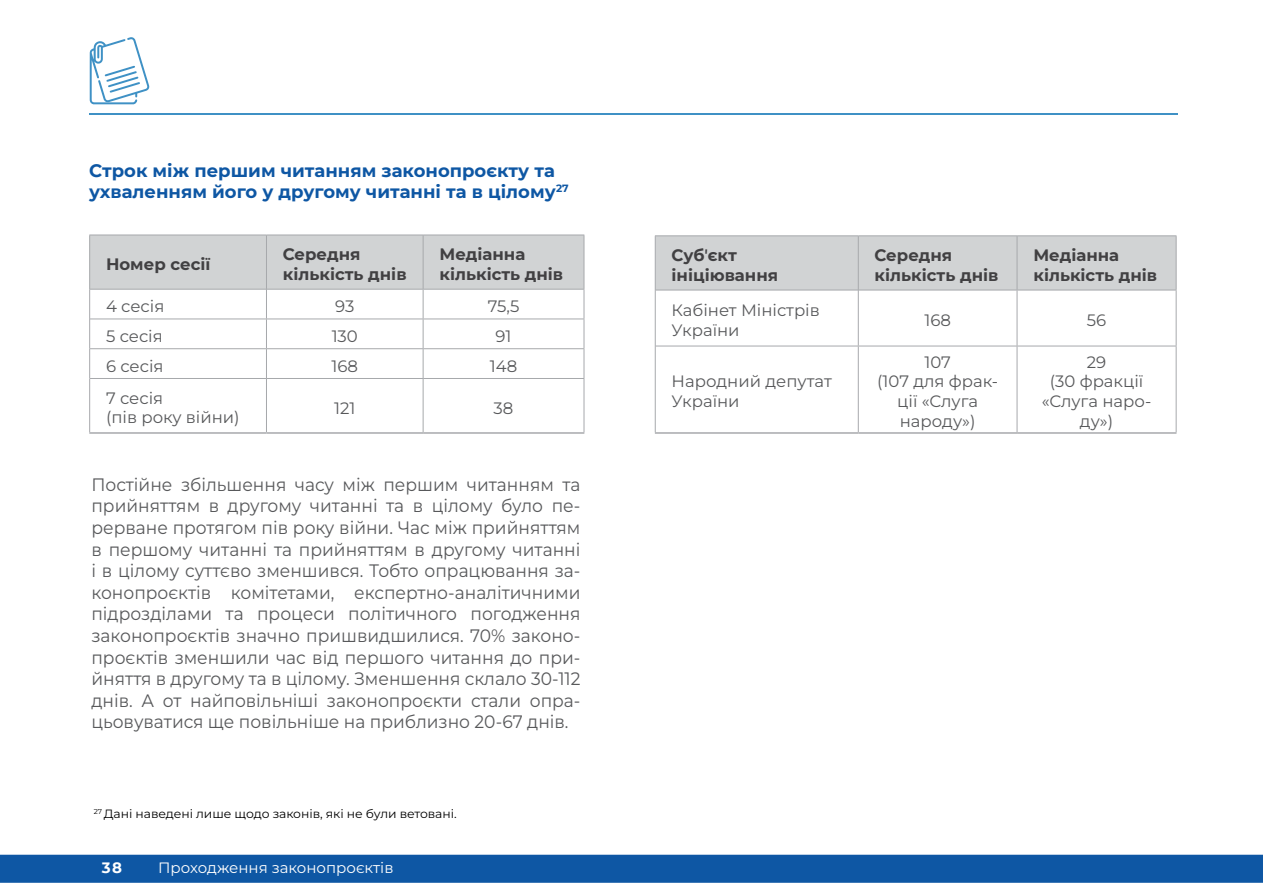
<style>
.page{position:relative;width:1263px;height:893px;background:#fff}
.page>*{position:absolute;margin:0;border:0;box-sizing:border-box;transform-origin:0 0}
.t1{font:100 18px/21.6px "Montserrat";color:#58595b;text-align:justify;scale:.95 1}
.t2{font:700 18px/21.6px "Montserrat";color:#0e57a4}
.t3{font:100 16.5px/19.8px "Montserrat";color:#58595b}
.t4{font:700 16.5px/19.8px "Montserrat";color:#414042}
.t5{font:100 15px "Montserrat";color:#fff}
.t6{font:700 15px "Montserrat";color:#fff}
.t7{font:100 12px "Montserrat";letter-spacing:-.005em;color:#000}
</style>
<div class="page">
<div style="left:0;top:855px;width:1263px;height:28px;background:#0e57a4"></div>
<div style="left:656px;top:236px;width:520px;height:54px;background:#d1d3d4"></div>
<hr style="left:655px;top:235px;width:203px;height:1px;background:#a7a9ac">
<hr style="left:655px;top:236px;width:1px;height:54px;background:#a7a9ac">
<hr style="left:858px;top:235px;width:159px;height:1px;background:#a7a9ac">
<hr style="left:858px;top:236px;width:1px;height:54px;background:#a7a9ac">
<hr style="left:1017px;top:235px;width:159px;height:1px;background:#a7a9ac">
<hr style="left:1017px;top:236px;width:1px;height:54px;background:#a7a9ac">
<hr style="left:1176px;top:236px;width:1px;height:54px;background:#a7a9ac">
<hr style="left:655px;top:290px;width:1px;height:56px;background:#a7a9ac">
<hr style="left:858px;top:290px;width:159px;height:1px;background:#a7a9ac">
<hr style="left:1017px;top:290px;width:159px;height:1px;background:#a7a9ac">
<hr style="left:1017px;top:290px;width:1px;height:56px;background:#a7a9ac">
<hr style="left:1176px;top:290px;width:1px;height:56px;background:#a7a9ac">
<hr style="left:655px;top:346px;width:1px;height:86px;background:#a7a9ac">
<hr style="left:859px;top:346px;width:158px;height:1px;background:#a7a9ac">
<hr style="left:1017px;top:346px;width:159px;height:1px;background:#a7a9ac">
<hr style="left:1017px;top:346px;width:1px;height:86px;background:#a7a9ac">
<hr style="left:1176px;top:346px;width:1px;height:86px;background:#a7a9ac">
<hr style="left:656px;top:290px;width:203px;height:1px;background:#a7a9ac">
<hr style="left:858px;top:290px;width:1px;height:56px;background:#a7a9ac">
<hr style="left:656px;top:346px;width:203px;height:1px;background:#a7a9ac">
<hr style="left:858px;top:346px;width:1px;height:86px;background:#a7a9ac">
<hr style="left:655px;top:432px;width:203px;height:2px;background:#a7a9ac">
<hr style="left:858px;top:432px;width:159px;height:2px;background:#a7a9ac">
<hr style="left:1017px;top:432px;width:159px;height:2px;background:#a7a9ac">
<hr style="left:89px;top:378px;width:1px;height:54px;background:#a7a9ac">
<hr style="left:267px;top:378px;width:156px;height:1px;background:#a7a9ac">
<hr style="left:423px;top:378px;width:161px;height:1px;background:#a7a9ac">
<hr style="left:423px;top:379px;width:1px;height:53px;background:#a7a9ac">
<hr style="left:584px;top:379px;width:1px;height:53px;background:#a7a9ac">
<svg style="left:89px;top:235px;width:496px;height:143px"></svg>
<hr style="left:90px;top:378px;width:177px;height:1px;background:#a7a9ac">
<hr style="left:266px;top:379px;width:1px;height:53px;background:#a7a9ac">
<hr style="left:89px;top:432px;width:177px;height:2px;background:#a7a9ac">
<hr style="left:266px;top:432px;width:157px;height:2px;background:#a7a9ac">
<hr style="left:423px;top:432px;width:161px;height:2px;background:#a7a9ac">
<hr style="left:89px;top:113px;width:1089px;height:2px;background:#3f91c5">
<svg style="left:90px;top:37px;width:60px;height:67px"></svg>
<p class="t2" style="left:89px;top:159px;width:481px">Строк між першим читанням законопроєкту та ухваленням його у другому читанні та в цілому<sup>27</sup></p>
<p class="t4" style="left:106px;top:253px;width:106px">Номер сесії</p>
<p class="t4" style="left:283px;top:244px;width:125px">Середня кількість днів</p>
<p class="t4" style="left:439px;top:244px;width:125px">Медіанна кількість днів</p>
<p class="t3" style="left:106px;top:296px;width:60px">4 сесія</p>
<p class="t3" style="left:335px;top:296px;width:21px">93</p>
<p class="t3" style="left:488px;top:296px;width:33px">75,5</p>
<p class="t3" style="left:106px;top:326px;width:58px">5 сесія</p>
<p class="t3" style="left:332px;top:326px;width:28px">130</p>
<p class="t3" style="left:495px;top:326px;width:18px">91</p>
<p class="t3" style="left:106px;top:355px;width:59px">6 сесія</p>
<p class="t3" style="left:332px;top:355px;width:28px">168</p>
<p class="t3" style="left:490px;top:355px;width:29px">148</p>
<p class="t3" style="left:106px;top:387px;width:135px">7 сесія<br>(пів року війни)</p>
<p class="t3" style="left:334px;top:397px;width:23px">121</p>
<p class="t3" style="left:494px;top:397px;width:21px">38</p>
<p class="t1" style="left:91px;top:473px;width:516px">Постійне збільшення часу між першим читанням та прийняттям в другому читанні та в цілому було пе&shy;рерване протягом пів року війни. Час між прийняттям в першому читанні та прийняттям в другому читанні і в цілому суттєво зменшився. Тобто опрацювання за&shy;конопроєктів комітетами, експертно-аналітичними підрозділами та процеси політичного погодження законопроєктів значно пришвидшилися. 70% законо&shy;проєктів зменшили час від першого читання до при&shy;йняття в другому та в цілому. Зменшення склало 30-112 днів. А от найповільніші законопроєкти стали опра&shy;цьовуватися ще повільніше на приблизно 20-67 днів.</p>
<p class="t7" style="left:94px;top:805px;width:364px"><sup>27</sup> Дані наведені лише щодо законів, які не були ветовані.</p>
<p class="t6" style="left:102px;top:857px;width:22px">38</p>
<p class="t5" style="left:158px;top:858px;width:237px">Проходження законопроєктів</p>
<p class="t4" style="left:672px;top:244px;width:108px">Субʼєкт ініціювання</p>
<p class="t4" style="left:875px;top:244px;width:125px">Середня кількість днів</p>
<p class="t4" style="left:1033px;top:244px;width:125px">Медіанна кількість днів</p>
<p class="t3" style="left:672px;top:300px;width:150px">Кабінет Міністрів<br>України</p>
<p class="t3" style="left:924px;top:310px;width:28px">168</p>
<p class="t3" style="left:1087px;top:310px;width:21px">56</p>
<p class="t3" style="left:672px;top:371px;width:162px">Народний депутат<br>України</p>
<p class="t3" style="left:877px;top:351px;width:123px;text-align:center">107<br>(107 для фрак&shy;ції «Слуга народу»)</p>
<p class="t3" style="left:1042px;top:351px;width:111px;text-align:center">29<br>(30 фракції «Слуга наро&shy;ду»)</p>
</div>
